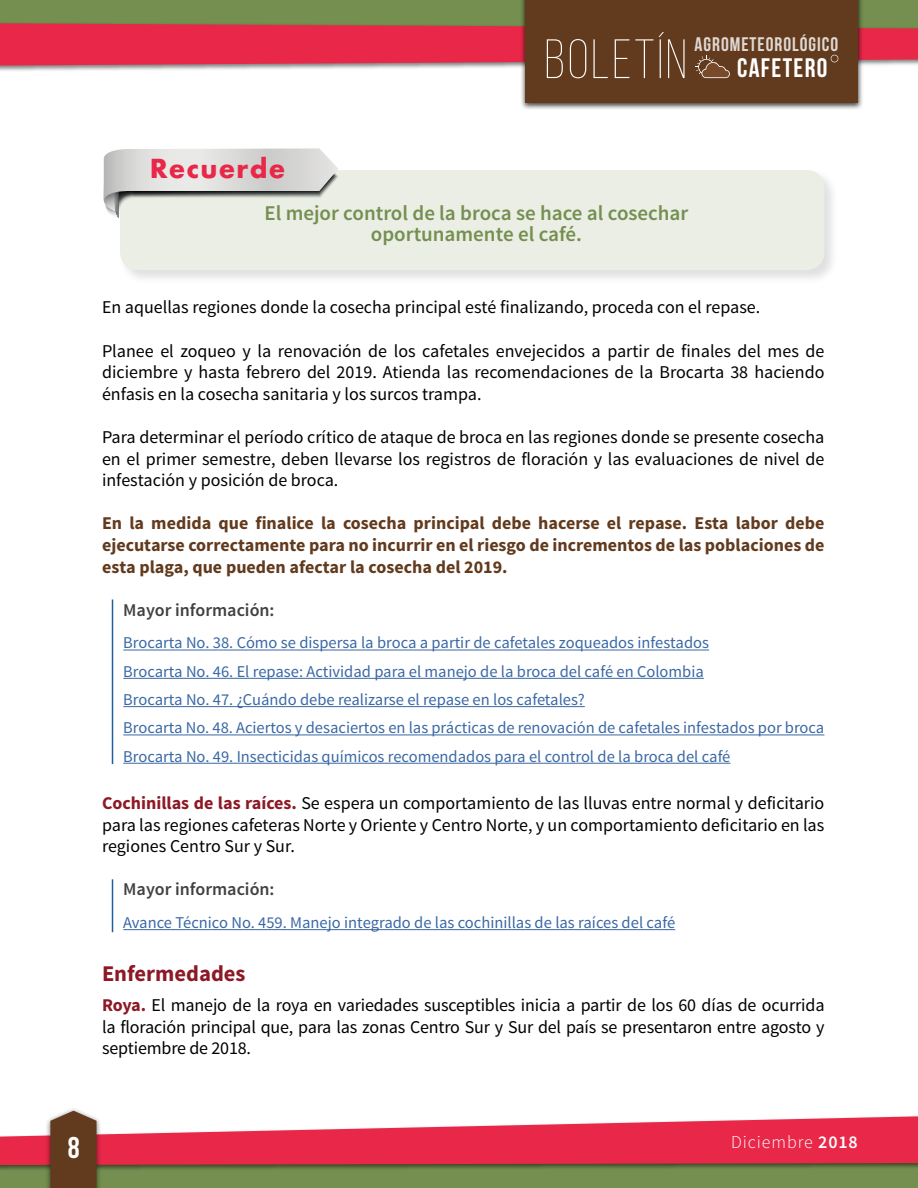
<style>
.page{position:relative;width:918px;height:1188px;background:#fff}
.page>*{position:absolute;margin:0;border:0;box-sizing:border-box;transform-origin:0 0}
.t1{font:300 55.35px "Bebas Neue";letter-spacing:.05em;color:#fff}
.t2{font:30px "Bebas Neue";color:#fff}
.t3{font:26.85px "Bebas Neue";letter-spacing:.05em;color:#fff}
.t4{font:700 25.5px "Futura";letter-spacing:.05em;color:#e92849}
.t5{font:700 22.5px "Source Sans Pro";color:#8d1926}
.t6{font:600 21px/21px "Source Sans Pro";color:#758f50;text-align:center}
.t7{font:19.65px "Bebas Neue";letter-spacing:.05em;color:#fff}
.t8{font:18px/21.6px "Source Sans Pro";color:#000;text-align:justify}
.t9{font:700 18px/21.6px "Source Sans Pro";color:#623a1d;text-align:justify}
.t10{font:600 18px "Source Sans Pro";color:#414042}
.t11{font:300 18px "Source Sans Pro";letter-spacing:.05em;color:#fff}
.t12{font:16.5px/28.3px "Source Sans Pro";color:#3a68a5}
.s1{font-weight:700;color:#8d1925}
.s2{font-weight:600}
</style>
<div class="page">
<div style="left:0;top:1143px;width:918px;height:45px;background:#758f50"></div>
<div style="left:0;top:0;width:918px;height:55px;background:#758f50"></div>
<div style="left:0;top:1115px;width:918px;height:56px;background:#000;opacity:.5"></div>
<svg style="left:0;top:1116px;width:918px;height:49px;fill:#e92849"></svg>
<div style="left:520px;top:0;width:343px;height:110px;background:#000;opacity:.75"></div>
<div style="left:526px;top:0;width:332px;height:103px;background:#623a1d"></div>
<svg style="left:0;top:23px;width:918px;height:55px"></svg>
<div style="left:45px;top:1107px;width:57px;height:81px;background:#000;opacity:.5"></div>
<svg style="left:50px;top:1111px;width:47px;height:77px;background:#6b452b"></svg>
<hr style="left:123px;top:650px;width:586px;height:1px;background:#3a68a5">
<hr style="left:123px;top:678px;width:581px;height:1px;background:#3a68a5">
<hr style="left:123px;top:706px;width:462px;height:1px;background:#3a68a5">
<hr style="left:123px;top:735px;width:701px;height:1px;background:#3a68a5">
<hr style="left:123px;top:763px;width:608px;height:1px;background:#3a68a5">
<hr style="left:123px;top:929px;width:552px;height:1px;background:#3a68a5">
<div style="left:118px;top:167px;width:721px;height:117px;background:#000;opacity:.85"></div>
<div style="left:120px;top:170px;width:704px;height:100px;background:#eaeee4;border-radius:18px"></div>
<svg style="left:103px;top:148px;width:237px;height:72px"></svg>
<hr style="left:112px;top:600px;width:1px;height:164px;background:#215e9e">
<hr style="left:112px;top:879px;width:1px;height:53px;background:#215e9e">
<h1 class="t1" style="left:545px;top:30px;width:144px">BOLETÍN</h1>
<p class="t7" style="left:695px;top:34px;width:145px">AGROMETEOROLÓGICO</p>
<h3 class="t3" style="left:737px;top:53px;width:92px">CAFETERO</h3>
<h3 class="t4" style="left:150px;top:150px;width:137px">Recuerde</h3>
<p class="t6" style="left:265px;top:203px;width:425px">El mejor control de la broca se hace al cosechar oportunamente el café.</p>
<p class="t8" style="left:102px;top:297px;width:660px">En aquellas regiones donde la cosecha principal esté finalizando, proceda con el repase.</p>
<p class="t8" style="left:102px;top:340px;width:724px">Planee el zoqueo y la renovación de los cafetales envejecidos a partir de finales del mes de diciembre y hasta febrero del 2019. Atienda las recomendaciones de la Brocarta 38 haciendo énfasis en la cosecha sanitaria y los surcos trampa.</p>
<p class="t8" style="left:102px;top:427px;width:724px">Para determinar el período crítico de ataque de broca en las regiones donde se presente cosecha en el primer semestre, deben llevarse los registros de floración y las evaluaciones de nivel de infestación y posición de broca.</p>
<p class="t9" style="left:102px;top:513px;width:724px">En la medida que finalice la cosecha principal debe hacerse el repase. Esta labor debe ejecutarse correctamente para no incurrir en el riesgo de incrementos de las poblaciones de esta plaga, que pueden afectar la cosecha del 2019.</p>
<p class="t10" style="left:123px;top:598px;width:153px">Mayor información:</p>
<p class="t12" style="left:123px;top:629px;width:703px">Brocarta No. 38. Cómo se dispersa la broca a partir de cafetales zoqueados infestados<br>Brocarta No. 46. El repase: Actividad para el manejo de la broca del café en Colombia<br>Brocarta No. 47. ¿Cuándo debe realizarse el repase en los cafetales?<br>Brocarta No. 48. Aciertos y desaciertos en las prácticas de renovación de cafetales infestados por broca Brocarta No. 49. Insecticidas químicos recomendados para el control de la broca del café</p>
<p class="t8" style="left:102px;top:793px;width:724px"><span class="s1">Cochinillas de las raíces.</span> Se espera un comportamiento de las lluvas entre normal y deficitario para las regiones cafeteras Norte y Oriente y Centro Norte, y un comportamiento deficitario en las regiones Centro Sur y Sur.</p>
<p class="t10" style="left:123px;top:878px;width:153px">Mayor información:</p>
<p class="t12" style="left:123px;top:909px;width:553px">Avance Técnico No. 459. Manejo integrado de las cochinillas de las raíces del café</p>
<p class="t5" style="left:102px;top:959px;width:145px">Enfermedades</p>
<p class="t8" style="left:102px;top:994px;width:724px"><span class="s1">Roya.</span> El manejo de la roya en variedades susceptibles inicia a partir de los 60 días de ocurrida la floración principal que, para las zonas Centro Sur y Sur del país se presentaron entre agosto y septiembre de 2018.</p>
<h2 class="t2" style="left:68px;top:1131px;width:13px">8</h2>
<p class="t11" style="left:731px;top:1131px;width:128px">Diciembre <span class="s2">2018</span></p>
</div>
